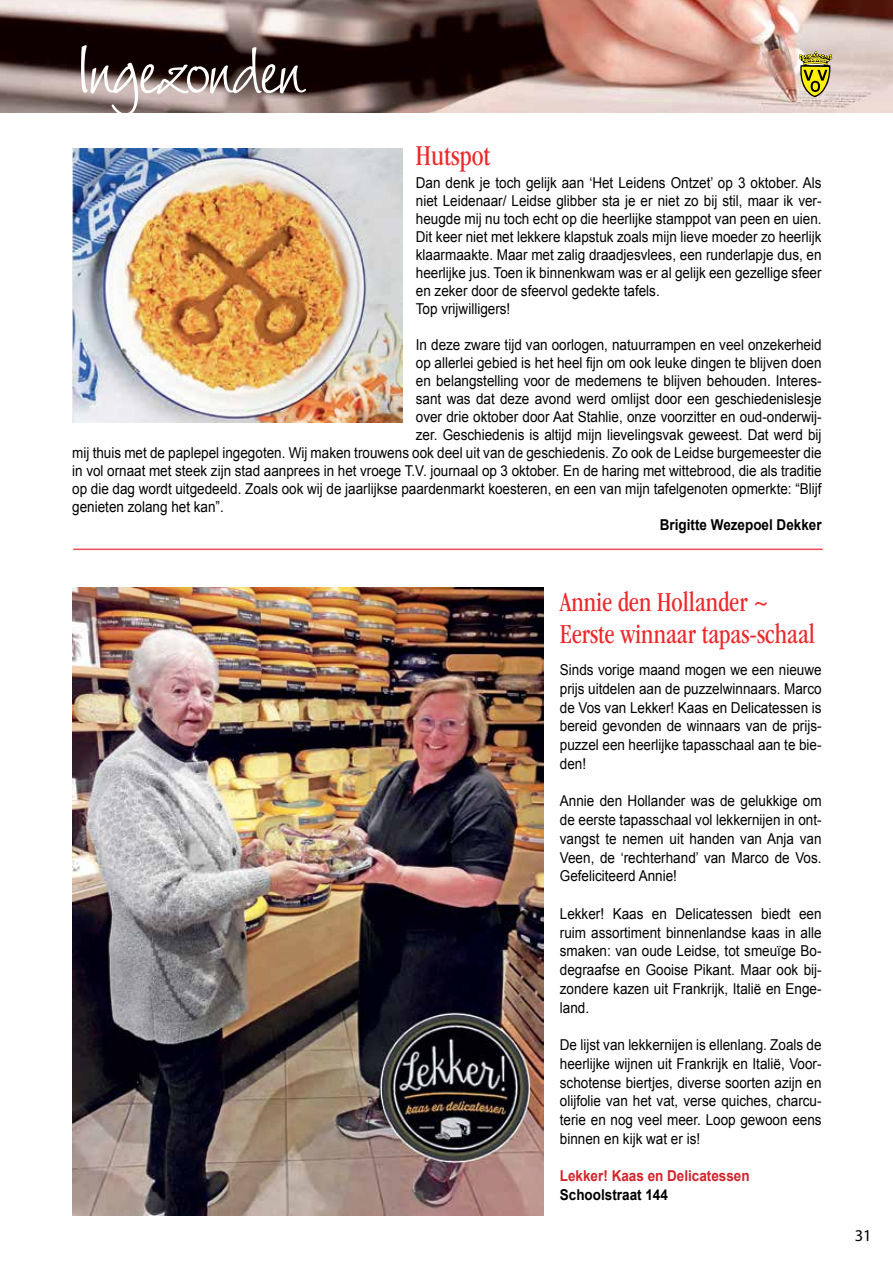
<style>
.page{position:relative;width:893px;height:1263px;background:#fff}
.page>*{position:absolute;margin:0;border:0;box-sizing:border-box;transform-origin:0 0}
.t1{font:100.5px "Wiesbaden Swing LT Std";letter-spacing:-.04em;color:#fff}
.t2{font:condensed 30px "ITC Garamond Std";color:#ed292b;scale:.89 1}
.t3{font:condensed 28.5px/31.5px "ITC Garamond Std";color:#ed292b;scale:.89 1}
.t4{font:16.5px "Myriad Pro";color:#000}
.t5{font:15px/18.8px "Arial";color:#000;text-align:justify;scale:.9 1}
.t6{font:700 15px "Arial";color:#000;scale:.9 1}
.t7{font:700 15px "Arial";color:#d2232a;scale:.9 1}
</style>
<div class="page">
<img style="left:0;top:0;width:893px;height:112px">
<svg style="left:799px;top:51px;width:33px;height:46px;background:#b2a647"></svg>
<hr style="left:73px;top:549px;width:750px;height:1px;background:#ee4956">
<img style="left:72px;top:149px;width:330px;height:273px">
<img style="left:72px;top:587px;width:471px;height:628px">
<h1 class="t1" style="left:73px;top:14px;width:233px">Ingezonden</h1>
<h2 class="t2" style="left:416px;top:139px;width:85px">Hutspot</h2>
<p class="t5" style="left:416px;top:173px;width:452px;line-height:18px;text-align:left">Dan denk je toch gelijk aan ‘Het Leidens Ontzet’ op 3 oktober. Als niet Leidenaar/ Leidse glibber sta je er niet zo bij stil, maar ik ver&shy;heugde mij nu toch echt op die heerlijke stamppot van peen en uien.<br>Dit keer niet met lekkere klapstuk zoals mijn lieve moeder zo heerlijk klaarmaakte. Maar met zalig draadjesvlees, een runderlapje dus, en heerlijke jus. Toen ik binnenkwam was er al gelijk een gezellige sfeer en zeker door de sfeervol gedekte tafels.<br>Top vrijwilligers!</p>
<p class="t5" style="left:416px;top:335px;width:452px">In deze zware tijd van oorlogen, natuurrampen en veel onzekerheid</p>
<p class="t5" style="left:416px;top:353px;width:452px">op allerlei gebied is het heel fijn om ook leuke dingen te blijven doen</p>
<p class="t5" style="left:416px;top:371px;width:452px">en belangstelling voor de medemens te blijven behouden. Interes-</p>
<p class="t5" style="left:416px;top:389px;width:452px">sant was dat deze avond werd omlijst door een geschiedenislesje</p>
<p class="t5" style="left:416px;top:407px;width:452px">over drie oktober door Aat Stahlie, onze voorzitter en oud-onderwij-</p>
<p class="t5" style="left:416px;top:425px;width:452px">zer. Geschiedenis is altijd mijn lievelingsvak geweest. Dat werd bij</p>
<p class="t5" style="left:72px;top:443px;width:834px">mij thuis met de paplepel ingegoten. Wij maken trouwens ook deel uit van de geschiedenis. Zo ook de Leidse burgemeester die</p>
<p class="t5" style="left:72px;top:461px;width:834px">in vol ornaat met steek zijn stad aanprees in het vroege T.V. journaal op 3 oktober. En de haring met wittebrood, die als traditie</p>
<p class="t5" style="left:72px;top:479px;width:834px">op die dag wordt uitgedeeld. Zoals ook wij de jaarlijkse paardenmarkt koesteren, en een van mijn tafelgenoten opmerkte: “Blijf</p>
<p class="t5" style="left:72px;top:497px;width:170px">genieten zolang het kan”.</p>
<p class="t6" style="left:660px;top:514px;width:181px">Brigitte Wezepoel Dekker</p>
<h3 class="t3" style="left:560px;top:587px;width:288px">Annie den Hollander ~<br>Eerste winnaar tapas-schaal</h3>
<p class="t5" style="left:560px;top:660px;width:292px">Sinds vorige maand mogen we een nieuwe prijs uitdelen aan de puzzelwinnaars. Marco de Vos van Lekker! Kaas en Delicatessen is bereid gevonden de winnaars van de prijs&shy;puzzel een heerlijke tapasschaal aan te bie&shy;den!</p>
<p class="t5" style="left:560px;top:792px;width:292px">Annie den Hollander was de gelukkige om de eerste tapasschaal vol lekkernijen in ont&shy;vangst te nemen uit handen van Anja van Veen, de ‘rechterhand’ van Marco de Vos.<br>Gefeliciteerd Annie!</p>
<p class="t5" style="left:560px;top:904px;width:292px">Lekker! Kaas en Delicatessen biedt een ruim assortiment binnenlandse kaas in alle smaken: van oude Leidse, tot smeuïge Bo&shy;degraafse en Gooise Pikant. Maar ook bij&shy;zondere kazen uit Frankrijk, Italië en Enge&shy;land.</p>
<p class="t5" style="left:560px;top:1035px;width:292px">De lijst van lekkernijen is ellenlang. Zoals de heerlijke wijnen uit Frankrijk en Italië, Voor&shy;schotense biertjes, diverse soorten azijn en olijfolie van het vat, verse quiches, charcu&shy;terie en nog veel meer. Loop gewoon eens binnen en kijk wat er is!</p>
<p class="t7" style="left:560px;top:1166px;width:212px">Lekker! Kaas en Delicatessen</p>
<p class="t6" style="left:560px;top:1185px;width:122px">Schoolstraat 144</p>
<p class="t4" style="left:855px;top:1225px;width:18px">31</p>
</div>
